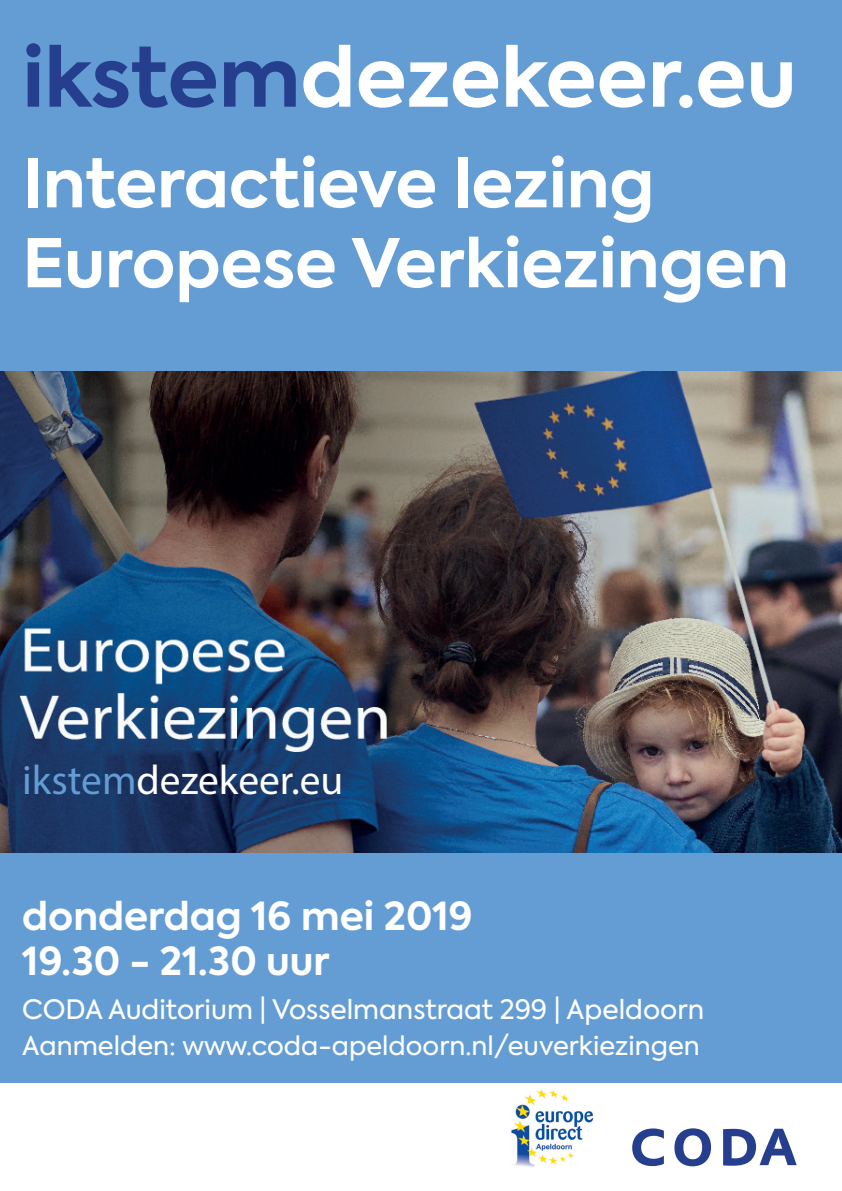
<style>
.page{position:relative;width:842px;height:1191px;background:#fff}
.page>*{position:absolute;margin:0;border:0;box-sizing:border-box;transform-origin:0 0}
.t1{font:700 81.4px "Axiforma";color:#fff}
.t2{font:700 66.6px/80px "Axiforma";color:#fff}
.t3{font:41.4px "Myriad Pro";color:#fff}
.t4{font:700 38.4px/44.4px "Axiforma";color:#fff}
.t5{font:26.6px "Axiforma";color:#fff}
.t6{font:25.8px "Axiforma";color:#fff}
.s1{color:#253f8e}
.s2{color:#639dd4}
</style>
<div class="page">
<div style="left:0;top:0;width:842px;height:1082px;background:#639dd4"></div>
<img style="left:0;top:371px;width:842px;height:481px">
<img style="left:511px;top:1089px;width:83px;height:78px">
<svg style="left:632px;top:1128px;width:32px;height:38px"></svg>
<svg style="left:674px;top:1128px;width:37px;height:38px"></svg>
<svg style="left:723px;top:1128px;width:74px;height:37px"></svg>
<h1 class="t1" style="left:22px;top:22px;width:776px"><span class="s1">ikstem</span>dezekeer.eu</h1>
<h2 class="t2" style="left:22px;top:144px;width:768px">Interactieve lezing<br>Europese Verkiezingen</h2>
<h3 class="t3" style="left:22px;top:754px;width:323px"><span class="s2">ikstem</span>dezekeer.eu</h3>
<h3 class="t4" style="left:22px;top:894px;width:452px">donderdag 16 mei 2019<br>19.30 - 21.30 uur</h3>
<p class="t5" style="left:22px;top:992px;width:683px">CODA Auditorium | Vosselmanstraat 299 | Apeldoorn</p>
<p class="t6" style="left:22px;top:1028px;width:679px">Aanmelden: www.coda-apeldoorn.nl/euverkiezingen</p>
</div>
